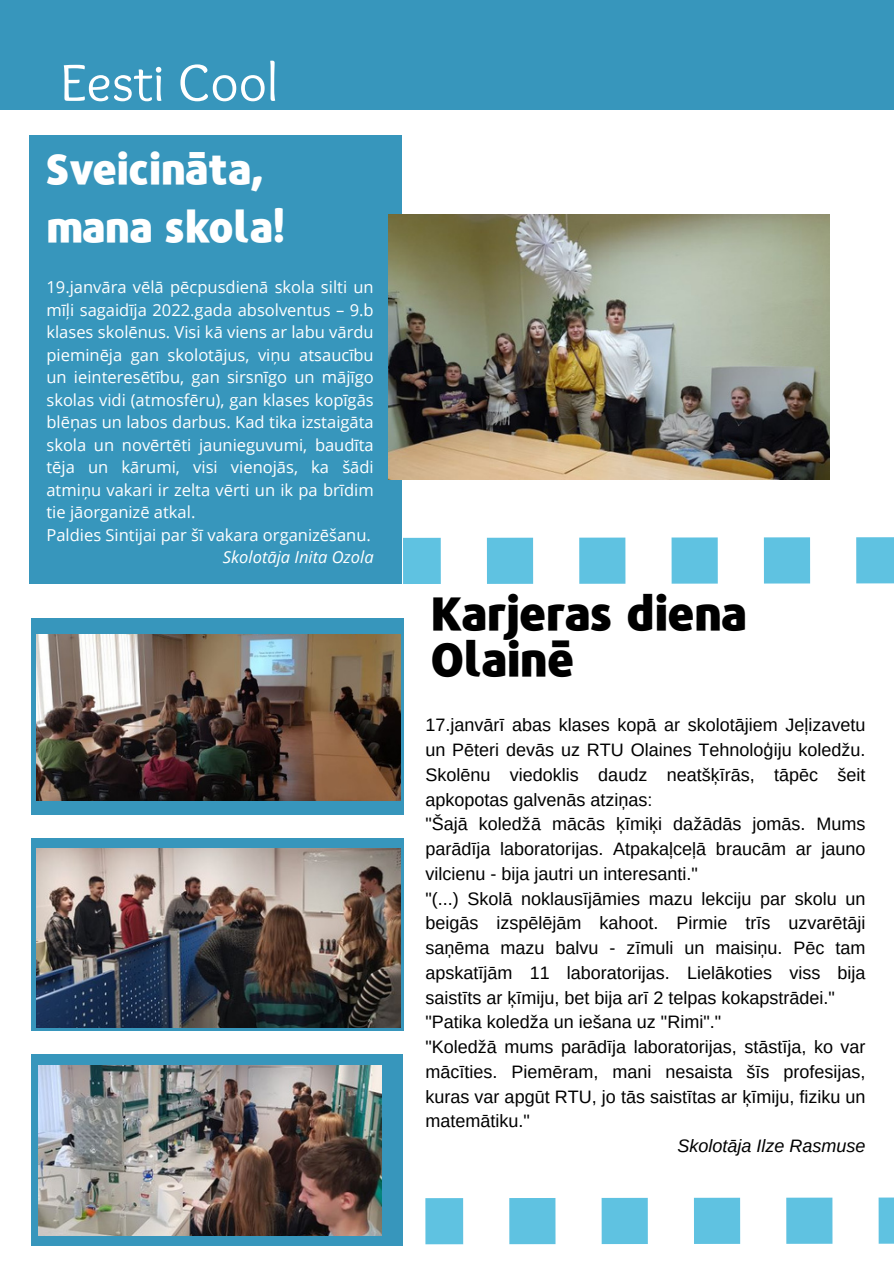
<style>
.page{position:relative;width:894px;height:1264px;background:#fff}
.page>*{position:absolute;margin:0;border:0;box-sizing:border-box;transform-origin:0 0}
.t1{font:54px "Sukar";color:#fff}
.t2{font:900 46.35px/46.2px "Repo";color:#000}
.t3{font:900 41.7px/57.3px "Repo";color:#fff}
.t4{font:18px/24.8px "Arimo";color:#000}
.t5{font:italic 18px "Arimo";color:#000}
.t6{font:16.5px/22.5px "Open Sans";color:#fff}
.t7{font:italic 16.5px "Open Sans";color:#fff}
</style>
<div class="page">
<div style="left:0;top:0;width:893px;height:109px;background:#3796bc"></div>
<svg style="left:425px;top:1197px;width:468px;height:47px"></svg>
<div style="left:29px;top:135px;width:372px;height:449px;background:#3796bc"></div>
<div style="left:31px;top:1054px;width:371px;height:191px;background:#3796bc"></div>
<div style="left:31px;top:838px;width:372px;height:192px;background:#3796bc"></div>
<div style="left:31px;top:617px;width:372px;height:197px;background:#3796bc"></div>
<img style="left:389px;top:215px;width:440px;height:264px">
<img style="left:36px;top:634px;width:365px;height:166px">
<img style="left:36px;top:848px;width:365px;height:179px">
<img style="left:39px;top:1065px;width:342px;height:169px">
<svg style="left:403px;top:537px;width:490px;height:47px"></svg>
<h1 class="t1" style="left:60px;top:52px;width:220px">Eesti Cool</h1>
<h3 class="t3" style="left:46px;top:139px;width:240px">Sveicināta, mana skola!</h3>
<p class="t6" style="left:46px;top:275px;width:329px">19.janvāra vēlā pēcpusdienā skola silti un mīļi sagaidīja 2022.gada absolventus – 9.b klases skolēnus. Visi kā viens ar labu vārdu pieminēja gan skolotājus, viņu atsaucību un ieinteresētību, gan sirsnīgo un mājīgo skolas vidi (atmosfēru), gan klases kopīgās blēņas un labos darbus. Kad tika izstaigāta skola un novērtēti jaunieguvumi, baudīta tēja un kārumi, visi vienojās, ka šādi atmiņu vakari ir zelta vērti un ik pa brīdim tie jāorganizē atkal.<br>Paldies Sintijai par šī vakara organizēšanu.</p>
<p class="t7" style="left:223px;top:546px;width:152px">Skolotāja Inita Ozola</p>
<h2 class="t2" style="left:431px;top:588px;width:317px">Karjeras diena<br>Olainē</h2>
<p class="t4" style="left:425px;top:712px;width:441px">17.janvārī abas klases kopā ar skolotājiem Jeļizavetu un Pēteri devās uz RTU Olaines Tehnoloģiju koledžu.<br>Skolēnu viedoklis daudz neatšķīrās, tāpēc šeit apkopotas galvenās atziņas:<br>"Šajā koledžā mācās ķīmiķi dažādās jomās. Mums parādīja laboratorijas. Atpakaļceļā braucām ar jauno vilcienu - bija jautri un interesanti."<br>"(...) Skolā noklausījāmies mazu lekciju par skolu un beigās izspēlējām kahoot. Pirmie trīs uzvarētāji saņēma mazu balvu - zīmuli un maisiņu. Pēc tam apskatījām 11 laboratorijas. Lielākoties viss bija saistīts ar ķīmiju, bet bija arī 2 telpas kokapstrādei." "Patika koledža un iešana uz "Rimi"."<br>"Koledžā mums parādīja laboratorijas, stāstīja, ko var mācīties. Piemēram, mani nesaista šīs profesijas, kuras var apgūt RTU, jo tās saistītas ar ķīmiju, fiziku un matemātiku."</p>
<p class="t5" style="left:677px;top:1135px;width:189px">Skolotāja Ilze Rasmuse</p>
</div>
